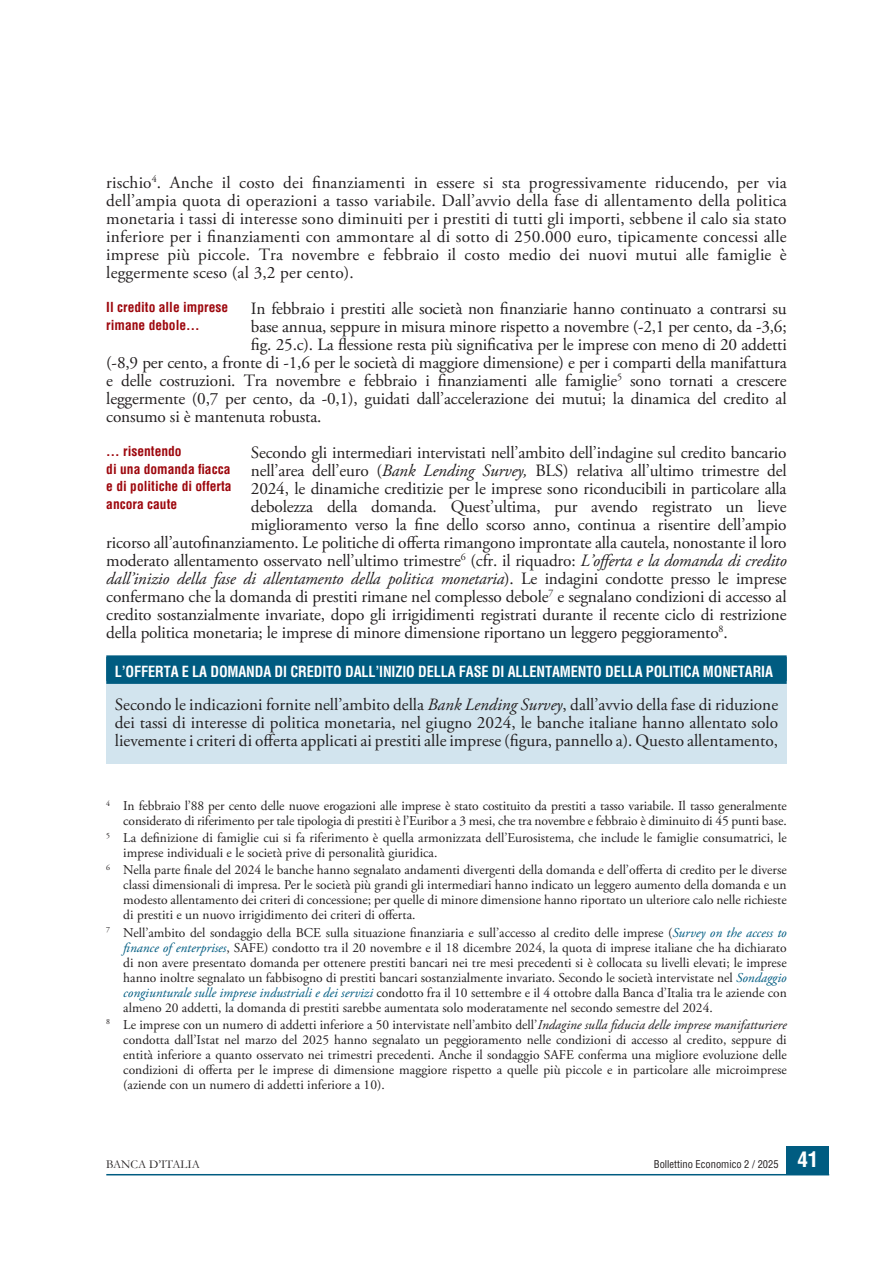
<style>
.page{position:relative;width:893px;height:1263px;background:#fff}
.page>*{position:absolute;margin:0;border:0;box-sizing:border-box;transform-origin:0 0}
.BE_TESTO_-_Paragrafo{font:17.25px/18px "Adobe Garamond Pro";letter-spacing:-.01em;color:#231f20;text-align:justify}
.BE_BOX_-_Paragrafo{font:17.25px/18px "Adobe Garamond Pro";color:#231f20;text-align:justify}
.BE_TESTO_-_Paragrafo-2{font:italic 17.25px "Adobe Garamond Pro";letter-spacing:-.01em;color:#231f20}
.BE_BOX_-_Titolo{font:700 condensed 15px "Helvetica LT Std";letter-spacing:-.01em;color:#fff;scale:.95 1}
.BE_TESTO_-_Nota{font:13.5px/15px "Adobe Garamond Pro";color:#231f20;text-align:justify}
.BE_SINTESI_-_Titolet{font:700 condensed 13.5px/17.5px "Helvetica LT Std";color:#9d070d}
.t1{font:12px "Garamond";color:#231f20}
.t2{font:condensed 10.5px "Helvetica LT Std";color:#231f20}
.s1{font-style:italic}
.s2{font-style:normal}
.s3{font-style:italic;color:#005c81}
.s4{font-weight:700;font-size:21px;color:#fff}
</style>
<div class="page">
<div style="left:787px;top:1146px;width:42px;height:29px;background:#005c81"></div>
<hr style="left:106px;top:1174px;width:723px;height:1px;background:#005c81">
<div style="left:106px;top:662px;width:681px;height:102px;background:#d2e4ee"></div>
<div style="left:106px;top:655px;width:681px;height:29px;background:#005c81"></div>
<p class="BE_TESTO_-_Paragrafo" style="left:106px;top:174px;width:682px">rischio<sup>4</sup>. Anche il costo dei finanziamenti in essere si sta progressivamente riducendo, per via dell’ampia quota di operazioni a tasso variabile. Dall’avvio della fase di allentamento della politica monetaria i tassi di interesse sono diminuiti per i prestiti di tutti gli importi, sebbene il calo sia stato inferiore per i finanziamenti con ammontare al di sotto di 250.000 euro, tipicamente concessi alle imprese più piccole. Tra novembre e febbraio il costo medio dei nuovi mutui alle famiglie è leggermente sceso (al 3,2 per cento).</p>
<p class="BE_TESTO_-_Paragrafo" style="left:251px;top:300px;width:537px">In febbraio i prestiti alle società non finanziarie hanno continuato a contrarsi su</p>
<p class="BE_TESTO_-_Paragrafo" style="left:251px;top:318px;width:537px">base annua, seppure in misura minore rispetto a novembre (-2,1 per cento, da -3,6;</p>
<p class="BE_TESTO_-_Paragrafo" style="left:251px;top:336px;width:537px">fig. 25.c). La flessione resta più significativa per le imprese con meno di 20 addetti</p>
<p class="BE_TESTO_-_Paragrafo" style="left:106px;top:354px;width:682px">(-8,9 per cento, a fronte di -1,6 per le società di maggiore dimensione) e per i comparti della manifattura</p>
<p class="BE_TESTO_-_Paragrafo" style="left:106px;top:372px;width:682px">e delle costruzioni. Tra novembre e febbraio i finanziamenti alle famiglie<sup>5</sup> sono tornati a crescere</p>
<p class="BE_TESTO_-_Paragrafo" style="left:106px;top:390px;width:682px">leggermente (0,7 per cento, da -0,1), guidati dall’accelerazione dei mutui; la dinamica del credito al</p>
<p class="BE_TESTO_-_Paragrafo" style="left:106px;top:408px;width:217px">consumo si è mantenuta robusta.</p>
<p class="BE_TESTO_-_Paragrafo" style="left:251px;top:444px;width:537px">Secondo gli intermediari intervistati nell’ambito dell’indagine sul credito bancario</p>
<p class="BE_TESTO_-_Paragrafo" style="left:251px;top:462px;width:537px">nell’area dell’euro (<span class="s1">Bank Lending Survey,</span> BLS) relativa all’ultimo trimestre del</p>
<p class="BE_TESTO_-_Paragrafo" style="left:251px;top:480px;width:537px">2024, le dinamiche creditizie per le imprese sono riconducibili in particolare alla</p>
<p class="BE_TESTO_-_Paragrafo" style="left:251px;top:498px;width:537px">debolezza della domanda. Quest’ultima, pur avendo registrato un lieve</p>
<p class="BE_TESTO_-_Paragrafo" style="left:251px;top:516px;width:537px">miglioramento verso la fine dello scorso anno, continua a risentire dell’ampio</p>
<p class="BE_TESTO_-_Paragrafo" style="left:106px;top:534px;width:682px">ricorso all’autofinanziamento. Le politiche di offerta rimangono improntate alla cautela, nonostante il loro</p>
<p class="BE_TESTO_-_Paragrafo" style="left:106px;top:552px;width:682px">moderato allentamento osservato nell’ultimo trimestre<sup>6</sup> (cfr. il riquadro: <span class="s1">L’offerta e la domanda di credito</span></p>
<p class="BE_TESTO_-_Paragrafo-2" style="left:106px;top:568px;width:682px">dall’inizio della fase di allentamento della politica monetaria<span class="s2">). Le indagini condotte presso le imprese</span></p>
<p class="BE_TESTO_-_Paragrafo" style="left:106px;top:588px;width:682px">confermano che la domanda di prestiti rimane nel complesso debole<sup>7</sup> e segnalano condizioni di accesso al</p>
<p class="BE_TESTO_-_Paragrafo" style="left:106px;top:606px;width:682px">credito sostanzialmente invariate, dopo gli irrigidimenti registrati durante il recente ciclo di restrizione</p>
<p class="BE_TESTO_-_Paragrafo" style="left:106px;top:624px;width:623px">della politica monetaria; le imprese di minore dimensione riportano un leggero peggioramento<sup>8</sup>.</p>
<h3 class="BE_SINTESI_-_Titolet" style="left:106px;top:299px;width:123px">Il credito alle imprese rimane debole…</h3>
<h3 class="BE_SINTESI_-_Titolet" style="left:106px;top:443px;width:127px">… risentendo<br>di una domanda fiacca e di politiche di offerta ancora caute</h3>
<h3 class="BE_BOX_-_Titolo" style="left:115px;top:662px;width:694px">L’OFFERTA E LA DOMANDA DI CREDITO DALL’INIZIO DELLA FASE DI ALLENTAMENTO DELLA POLITICA MONETARIA</h3>
<p class="BE_BOX_-_Paragrafo" style="left:115px;top:696px;width:665px">Secondo le indicazioni fornite nell’ambito della <span class="s1">Bank Lending Survey</span>, dall’avvio della fase di riduzione dei tassi di interesse di politica monetaria, nel giugno 2024, le banche italiane hanno allentato solo lievemente i criteri di offerta applicati ai prestiti alle imprese (figura, pannello a). Questo allentamento,</p>
<p class="BE_TESTO_-_Nota" style="left:106px;top:799px;width:682px;text-align:right"><sup>4</sup> In febbraio l’88 per cento delle nuove erogazioni alle imprese è stato costituito da prestiti a tasso variabile. Il tasso generalmente considerato di riferimento per tale tipologia di prestiti è l’Euribor a 3 mesi, che tra novembre e febbraio è diminuito di 45 punti base.</p>
<p class="BE_TESTO_-_Nota" style="left:123px;top:831px;width:665px;text-indent:-17px"><sup>5</sup> La definizione di famiglie cui si fa riferimento è quella armonizzata dell’Eurosistema, che include le famiglie consumatrici, le imprese individuali e le società prive di personalità giuridica.</p>
<p class="BE_TESTO_-_Nota" style="left:123px;top:863px;width:665px;text-indent:-17px"><sup>6</sup> Nella parte finale del 2024 le banche hanno segnalato andamenti divergenti della domanda e dell’offerta di credito per le diverse classi dimensionali di impresa. Per le società più grandi gli intermediari hanno indicato un leggero aumento della domanda e un modesto allentamento dei criteri di concessione; per quelle di minore dimensione hanno riportato un ulteriore calo nelle richieste di prestiti e un nuovo irrigidimento dei criteri di offerta.</p>
<p class="BE_TESTO_-_Nota" style="left:123px;top:925px;width:665px;text-indent:-17px"><sup>7</sup> Nell’ambito del sondaggio della BCE sulla situazione finanziaria e sull’accesso al credito delle imprese (<span class="s3">Survey on the access to finance of enterprises</span>, SAFE) condotto tra il 20 novembre e il 18 dicembre 2024, la quota di imprese italiane che ha dichiarato di non avere presentato domanda per ottenere prestiti bancari nei tre mesi precedenti si è collocata su livelli elevati; le imprese hanno inoltre segnalato un fabbisogno di prestiti bancari sostanzialmente invariato. Secondo le società intervistate nel <span class="s3">Sondaggio congiunturale sulle imprese industriali e dei servizi</span> condotto fra il 10 settembre e il 4 ottobre dalla Banca d’Italia tra le aziende con almeno 20 addetti, la domanda di prestiti sarebbe aumentata solo moderatamente nel secondo semestre del 2024.</p>
<p class="BE_TESTO_-_Nota" style="left:123px;top:1017px;width:665px;text-indent:-17px"><sup>8</sup> Le imprese con un numero di addetti inferiore a 50 intervistate nell’ambito dell’<span class="s1">Indagine sulla fiducia delle imprese manifatturiere </span>condotta dall’Istat nel marzo del 2025 hanno segnalato un peggioramento nelle condizioni di accesso al credito, seppure di entità inferiore a quanto osservato nei trimestri precedenti. Anche il sondaggio SAFE conferma una migliore evoluzione delle condizioni di offerta per le imprese di dimensione maggiore rispetto a quelle più piccole e in particolare alle microimprese (aziende con un numero di addetti inferiore a 10).</p>
<p class="t1" style="left:106px;top:1156px;width:95px">BANCA D’ITALIA</p>
<p class="t2" style="left:654px;top:1158px;width:166px">Bollettino Economico 2 / 2025 <span class="s4">41</span></p>
</div>
